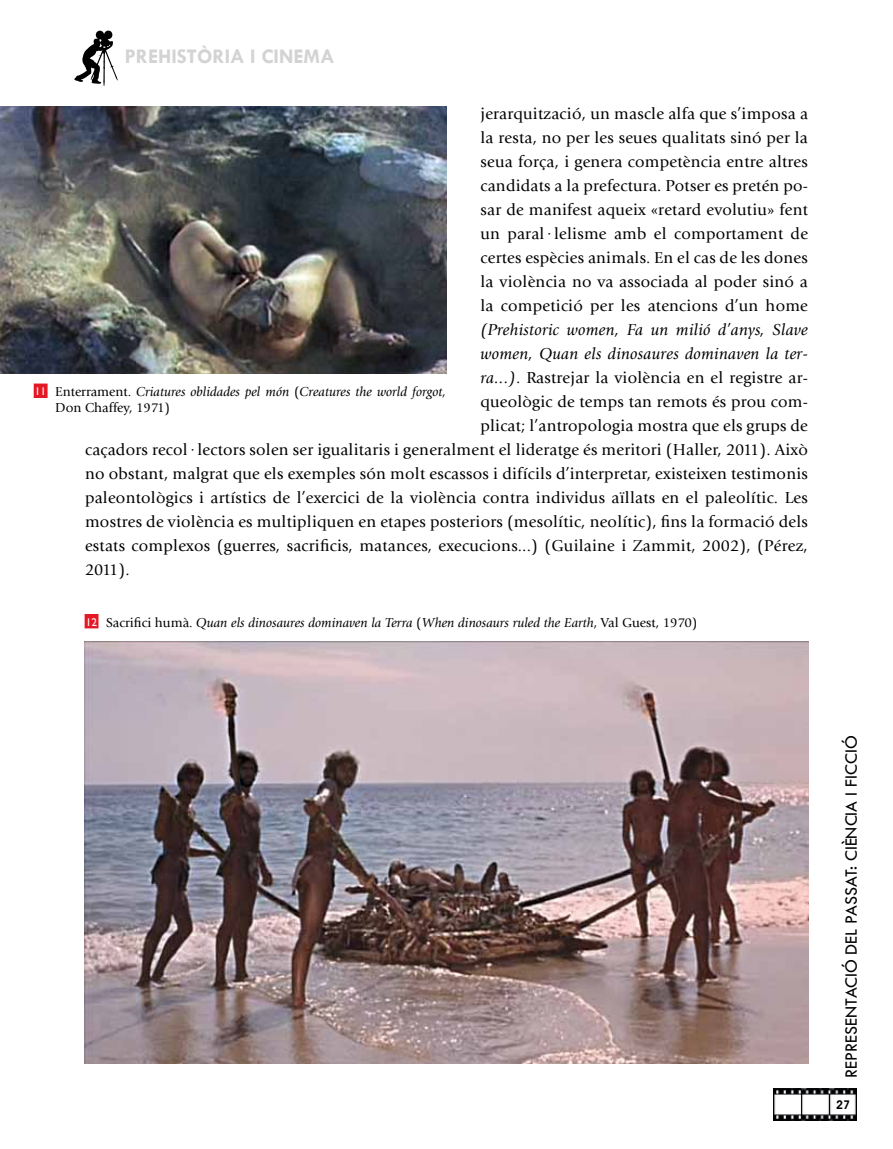
<style>
.page{position:relative;width:893px;height:1149px;background:#fff}
.page>*{position:absolute;margin:0;border:0;box-sizing:border-box;transform-origin:0 0}
.t1{font:700 21px "Tw Cen";color:#d2d4d2}
.t2{font:18px "Tw Cen";color:#000}
.t3{font:16.5px/24px "Giovanni";letter-spacing:.015em;color:#000;text-align:justify}
.t4{font:italic 16.5px "Giovanni";letter-spacing:.015em;color:#000}
.t5{font:italic 13.5px/16.2px "Giovanni";color:#000}
.t6{font:600 12px "Avant Garde IT Cby BT";color:#000}
.s1{font-style:italic}
.s2{font-family:"Humanist 521 BT";font-style:normal;font-size:11.25px;color:#fff}
.s3{font-style:normal}
</style>
<div class="page">
<img style="left:773px;top:1088px;width:84px;height:32px">
<svg style="left:831px;top:1095px;width:22px;height:16px"></svg>
<svg style="left:74px;top:31px;width:44px;height:55px"></svg>
<img style="left:0;top:106px;width:446px;height:267px">
<img style="left:85px;top:641px;width:723px;height:422px">
<div style="left:34px;top:384px;width:13px;height:13px;background:#e41925"></div>
<div style="left:85px;top:614px;width:13px;height:13px;background:#e41925"></div>
<div style="left:85px;top:614px;width:13px;height:14px;border:1px solid #e41925"></div>
<p class="t1" style="left:125px;top:43px;width:211px">PREHISTÒRIA I CINEMA</p>
<p class="t3" style="left:480px;top:101px;width:329px">jerarquització, un mascle alfa que s’imposa a la resta, no per les seues qualitats sinó per la seua força, i genera competència entre altres candidats a la prefectura. Potser es pretén po&shy;sar de manifest aqueix «retard evolutiu» fent un paral·lelisme amb el comportament de certes espècies animals. En el cas de les dones la violència no va associada al poder sinó a la competició per les atencions d’un home</p>
<p class="t4" style="left:480px;top:320px;width:329px">(Prehistoric women, Fa un milió d’anys, Slave</p>
<p class="t4" style="left:480px;top:344px;width:329px">women, Quan els dinosaures dominaven la ter-</p>
<p class="t3" style="left:480px;top:365px;width:329px"><span class="s1">ra...)</span>. Rastrejar la violència en el registre ar-</p>
<p class="t3" style="left:480px;top:389px;width:329px">queològic de temps tan remots és prou com-</p>
<p class="t3" style="left:480px;top:413px;width:329px">plicat; l’antropologia mostra que els grups de</p>
<p class="t3" style="left:85px;top:437px;width:724px">caçadors recol·lectors solen ser igualitaris i generalment el lideratge és meritori (Haller, 2011). Això</p>
<p class="t3" style="left:85px;top:461px;width:724px">no obstant, malgrat que els exemples són molt escassos i difícils d’interpretar, existeixen testimonis</p>
<p class="t3" style="left:85px;top:485px;width:724px">paleontològics i artístics de l’exercici de la violència contra individus aïllats en el paleolític. Les</p>
<p class="t3" style="left:85px;top:509px;width:724px">mostres de violència es multipliquen en etapes posteriors (mesolític, neolític), fins la formació dels</p>
<p class="t3" style="left:85px;top:533px;width:724px">estats complexos (guerres, sacrificis, matances, execucions...) (Guilaine i Zammit, 2002), (Pérez,</p>
<p class="t3" style="left:85px;top:557px;width:46px">2011).</p>
<p class="t5" style="left:55px;top:384px;width:392px;text-indent:-20px"><span class="s2">11</span> <span class="s3">Enterrament.</span> Criatures oblidades pel món <span class="s3">(</span>Creatures the world forgot,<br><span class="s3">Don Chaffey, 1971)</span></p>
<p class="t5" style="left:86px;top:614px;width:613px"><span class="s2">12</span> <span class="s3">Sacrifici humà.</span> Quan els dinosaures dominaven la Terra <span class="s3">(</span>When dinosaurs ruled the Earth<span class="s3">, Val Guest, 1970)</span></p>
<p class="t2" style="left:840px;top:1077px;width:343px;rotate:-90deg">Representació del passat: ciència i ficció</p>
<p class="t6" style="left:836px;top:1097px;width:15px">27</p>
</div>
